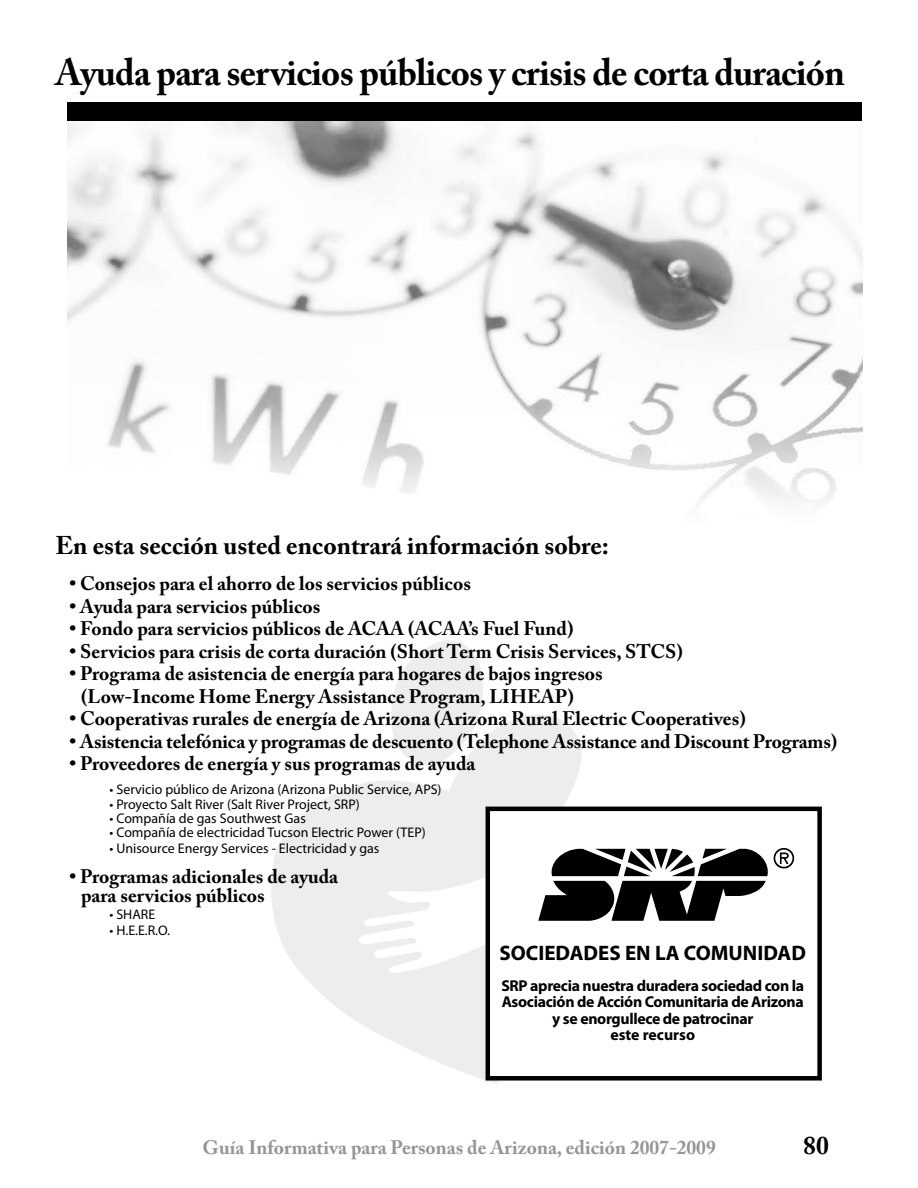
<style>
.page{position:relative;width:918px;height:1188px;background:#fff}
.page>*{position:absolute;margin:0;border:0;box-sizing:border-box;transform-origin:0 0}
.t1{font:700 37.5px "Adobe Caslon Pro";letter-spacing:-.02em;color:#000}
.t2{font:700 25.5px "Adobe Caslon Pro";color:#000}
.t3{font:700 21px "Myriad Pro";color:#000}
.t4{font:700 19.5px/22.5px "Adobe Caslon Pro";color:#000}
.t5{font:700 19.5px "Adobe Caslon Pro";color:#939598}
.t6{font:700 15.75px/16.5px "Myriad Pro";letter-spacing:-.02em;color:#000;text-align:center}
.t7{font:13.95px "Myriad Pro";color:#000}
</style>
<div class="page">
<svg style="left:392px;top:640px;width:91px;height:61px"></svg>
<svg style="left:271px;top:701px;width:385px;height:383px;fill:#ededee"></svg>
<img style="left:68px;top:121px;width:795px;height:382px">
<div style="left:68px;top:103px;width:794px;height:18px;background:#000"></div>
<div style="left:486px;top:807px;width:336px;height:274px;background:#fff;border:4px solid #000"></div>
<svg style="left:538px;top:848px;width:256px;height:73px"></svg>
<h1 class="t1" style="left:56px;top:50px;width:791px">Ayuda para servicios públicos y crisis de corta duración</h1>
<h2 class="t2" style="left:56px;top:530px;width:555px">En esta sección usted encontrará información sobre:</h2>
<p class="t4" style="left:70px;top:572px;width:403px">• Consejos para el ahorro de los servicios públicos</p>
<p class="t4" style="left:70px;top:595px;width:252px">• Ayuda para servicios públicos</p>
<p class="t4" style="left:70px;top:617px;width:505px">• Fondo para servicios públicos de ACAA (ACAA’s Fuel Fund)</p>
<p class="t4" style="left:70px;top:640px;width:615px">• Servicios para crisis de corta duración (Short Term Crisis Services, STCS)</p>
<p class="t4" style="left:81px;top:662px;width:523px;text-indent:-12px">• Programa de asistencia de energía para hogares de bajos ingresos (Low-Income Home Energy Assistance Program, LIHEAP)</p>
<p class="t4" style="left:70px;top:707px;width:678px">• Cooperativas rurales de energía de Arizona (Arizona Rural Electric Cooperatives)</p>
<p class="t4" style="left:70px;top:730px;width:769px">• Asistencia telefónica y programas de descuento (Telephone Assistance and Discount Programs)</p>
<p class="t4" style="left:70px;top:752px;width:407px">• Proveedores de energía y sus programas de ayuda</p>
<p class="t7" style="left:110px;top:781px;width:334px">• Servicio público de Arizona (Arizona Public Service, APS)</p>
<p class="t7" style="left:110px;top:795px;width:252px">• Proyecto Salt River (Salt River Project, SRP)</p>
<p class="t7" style="left:110px;top:810px;width:198px">• Compañía de gas Southwest Gas</p>
<p class="t7" style="left:110px;top:824px;width:318px">• Compañía de electricidad Tucson Electric Power (TEP)</p>
<p class="t7" style="left:110px;top:840px;width:271px">• Unisource Energy Services - Electricidad y gas</p>
<p class="t4" style="left:81px;top:866px;width:259px;line-height:19.5px;text-indent:-11px">• Programas adicionales de ayuda para servicios públicos</p>
<p class="t7" style="left:110px;top:906px;width:47px">• SHARE</p>
<p class="t7" style="left:110px;top:921px;width:62px">• H.E.E.R.O.</p>
<p class="t3" style="left:500px;top:939px;width:308px">SOCIEDADES EN LA COMUNIDAD</p>
<p class="t6" style="left:501px;top:977px;width:304px">SRP aprecia nuestra duradera sociedad con la Asociación de Acción Comunitaria de Arizona y se enorgullece de patrocinar<br>este recurso</p>
<p class="t5" style="left:203px;top:1136px;width:515px">Guía Informativa para Personas de Arizona, edición 2007-2009</p>
<h2 class="t2" style="left:803px;top:1130px;width:27px">80</h2>
</div>
